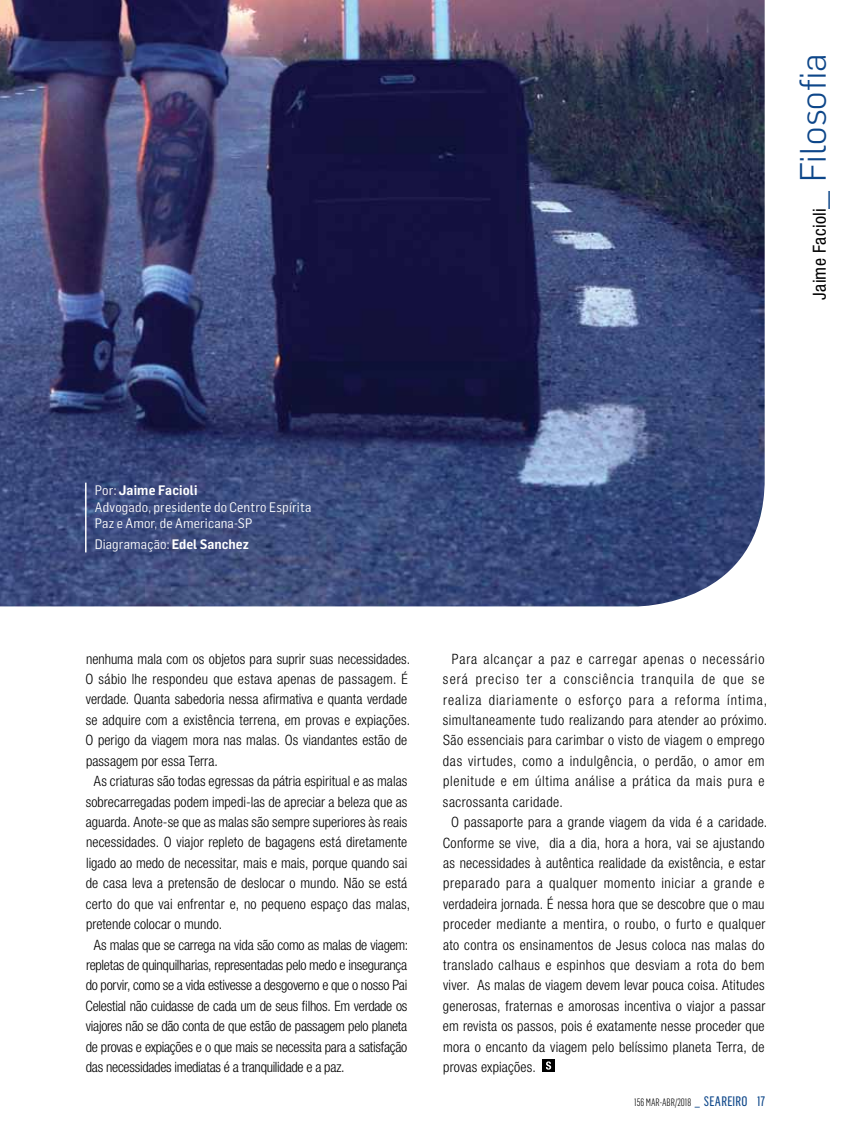
<style>
.page{position:relative;width:859px;height:1132px;background:#fff}
.page>*{position:absolute;margin:0;border:0;box-sizing:border-box;transform-origin:0 0}
.t1{font:condensed 18px "Helvetica Neue LT Std";letter-spacing:.015em;color:#000}
.t2{font:300 condensed 14.25px "Helvetica Neue LT Std";letter-spacing:.01em;color:#000}
.t3{font:300 condensed 14.25px "Helvetica Neue LT Std";letter-spacing:-.015em;color:#000}
.t4{font:300 condensed 14.25px "Helvetica Neue LT Std";letter-spacing:.03em;color:#000}
.t5{font:300 condensed 14.25px "Helvetica Neue LT Std";letter-spacing:-.02em;color:#000}
.t6{font:300 condensed 14.25px "Helvetica Neue LT Std";letter-spacing:.045em;color:#000}
.t7{font:300 condensed 14.25px "Helvetica Neue LT Std";letter-spacing:.07em;color:#000}
.t8{font:300 condensed 14.25px "Helvetica Neue LT Std";letter-spacing:.05em;color:#000}
.t9{font:300 condensed 14.25px "Helvetica Neue LT Std";letter-spacing:.06em;color:#000}
.t10{font:300 condensed 14.25px "Helvetica Neue LT Std";letter-spacing:.075em;color:#000}
.t11{font:300 condensed 14.25px "Helvetica Neue LT Std";letter-spacing:.035em;color:#000}
.t12{font:13.5px/16.2px "Flama Semicondensed";letter-spacing:.01em;color:#fff}
.t13{font:300 10.5px "Flama Condensed";color:#000}
.s1{font-family:"Flama";font-weight:300;font-stretch:normal;font-size:36px;color:#0d4689}
.s2{font-weight:600}
.s3{font-family:"Flama Condensed Basic";font-weight:400;font-size:13.5px;color:#0d4689}
</style>
<div class="page">
<img style="left:0;top:0;width:765px;height:606px">
<hr style="left:85px;top:482px;width:2px;height:70px;background:#fff">
<div style="left:542px;top:1058px;width:13px;height:13px;background:#000"></div>
<svg style="left:546px;top:1061px;width:5px;height:8px"></svg>
<p class="t1" style="left:809px;top:299px;width:247px;rotate:-90deg">Jaime Facioli<span class="s1">_ Filosofia</span></p>
<p class="t12" style="left:95px;top:482px;width:218px">Por: <span class="s2">Jaime Facioli<br></span>Advogado, presidente do Centro Espírita<br>Paz e Amor, de Americana-SP</p>
<p class="t12" style="left:95px;top:535px;width:156px">Diagramação: <span class="s2">Edel Sanchez</span></p>
<p class="t2" style="left:86px;top:650px;width:326px">nenhuma mala com os objetos para suprir suas necessidades.</p>
<p class="t2" style="left:86px;top:670px;width:324px">O sábio lhe respondeu que estava apenas de passagem. É</p>
<p class="t2" style="left:86px;top:691px;width:323px">verdade. Quanta sabedoria nessa afirmativa e quanta verdade</p>
<p class="t2" style="left:86px;top:711px;width:326px">se adquire com a existência terrena, em provas e expiações.</p>
<p class="t2" style="left:86px;top:731px;width:323px">O perigo da viagem mora nas malas. Os viandantes estão de</p>
<p class="t2" style="left:86px;top:752px;width:133px">passagem por essa Terra.</p>
<p class="t2" style="left:94px;top:772px;width:315px">As criaturas são todas egressas da pátria espiritual e as malas</p>
<p class="t2" style="left:86px;top:793px;width:323px">sobrecarregadas podem impedi-las de apreciar a beleza que as</p>
<p class="t2" style="left:86px;top:813px;width:323px">aguarda. Anote-se que as malas são sempre superiores às reais</p>
<p class="t2" style="left:86px;top:833px;width:323px">necessidades. O viajor repleto de bagagens está diretamente</p>
<p class="t2" style="left:86px;top:854px;width:323px">ligado ao medo de necessitar, mais e mais, porque quando sai</p>
<p class="t2" style="left:86px;top:874px;width:323px">de casa leva a pretensão de deslocar o mundo. Não se está</p>
<p class="t2" style="left:86px;top:895px;width:326px">certo do que vai enfrentar e, no pequeno espaço das malas,</p>
<p class="t2" style="left:86px;top:915px;width:138px">pretende colocar o mundo.</p>
<p class="t5" style="left:94px;top:935px;width:316px">As malas que se carrega na vida são como as malas de viagem:</p>
<p class="t5" style="left:86px;top:956px;width:323px">repletas de quinquilharias, representadas pelo medo e insegurança</p>
<p class="t3" style="left:86px;top:976px;width:323px">do porvir, como se a vida estivesse a desgoverno e que o nosso Pai</p>
<p class="t3" style="left:86px;top:997px;width:323px">Celestial não cuidasse de cada um de seus filhos. Em verdade os</p>
<p class="t5" style="left:86px;top:1017px;width:323px">viajores não se dão conta de que estão de passagem pelo planeta</p>
<p class="t3" style="left:86px;top:1038px;width:323px">de provas e expiações e o que mais se necessita para a satisfação</p>
<p class="t3" style="left:86px;top:1058px;width:260px">das necessidades imediatas é a tranquilidade e a paz.</p>
<p class="t9" style="left:452px;top:650px;width:314px">Para alcançar a paz e carregar apenas o necessário</p>
<p class="t10" style="left:443px;top:670px;width:323px">será preciso ter a consciência tranquila de que se</p>
<p class="t7" style="left:443px;top:691px;width:326px">realiza diariamente o esforço para a reforma íntima,</p>
<p class="t4" style="left:443px;top:711px;width:326px">simultaneamente tudo realizando para atender ao próximo.</p>
<p class="t4" style="left:443px;top:732px;width:323px">São essenciais para carimbar o visto de viagem o emprego</p>
<p class="t6" style="left:443px;top:752px;width:323px">das virtudes, como a indulgência, o perdão, o amor em</p>
<p class="t8" style="left:443px;top:772px;width:323px">plenitude e em última análise a prática da mais pura e</p>
<p class="t11" style="left:443px;top:793px;width:122px">sacrossanta caridade.</p>
<p class="t2" style="left:451px;top:813px;width:318px">O passaporte para a grande viagem da vida é a caridade.</p>
<p class="t2" style="left:443px;top:834px;width:323px">Conforme se vive, dia a dia, hora a hora, vai se ajustando</p>
<p class="t2" style="left:443px;top:854px;width:324px">as necessidades à autêntica realidade da existência, e estar</p>
<p class="t6" style="left:443px;top:874px;width:323px">preparado para a qualquer momento iniciar a grande e</p>
<p class="t2" style="left:443px;top:895px;width:323px">verdadeira jornada. É nessa hora que se descobre que o mau</p>
<p class="t4" style="left:443px;top:915px;width:324px">proceder mediante a mentira, o roubo, o furto e qualquer</p>
<p class="t2" style="left:443px;top:936px;width:323px">ato contra os ensinamentos de Jesus coloca nas malas do</p>
<p class="t4" style="left:443px;top:956px;width:323px">translado calhaus e espinhos que desviam a rota do bem</p>
<p class="t2" style="left:443px;top:976px;width:323px">viver. As malas de viagem devem levar pouca coisa. Atitudes</p>
<p class="t2" style="left:443px;top:997px;width:324px">generosas, fraternas e amorosas incentiva o viajor a passar</p>
<p class="t2" style="left:443px;top:1017px;width:323px">em revista os passos, pois é exatamente nesse proceder que</p>
<p class="t2" style="left:443px;top:1038px;width:323px">mora o encanto da viagem pelo belíssimo planeta Terra, de</p>
<p class="t2" style="left:443px;top:1058px;width:94px">provas expiações.</p>
<p class="t13" style="left:634px;top:1095px;width:133px">156 MAR-ABR/2018 <span class="s3">_ SEAREIRO 17</span></p>
</div>
